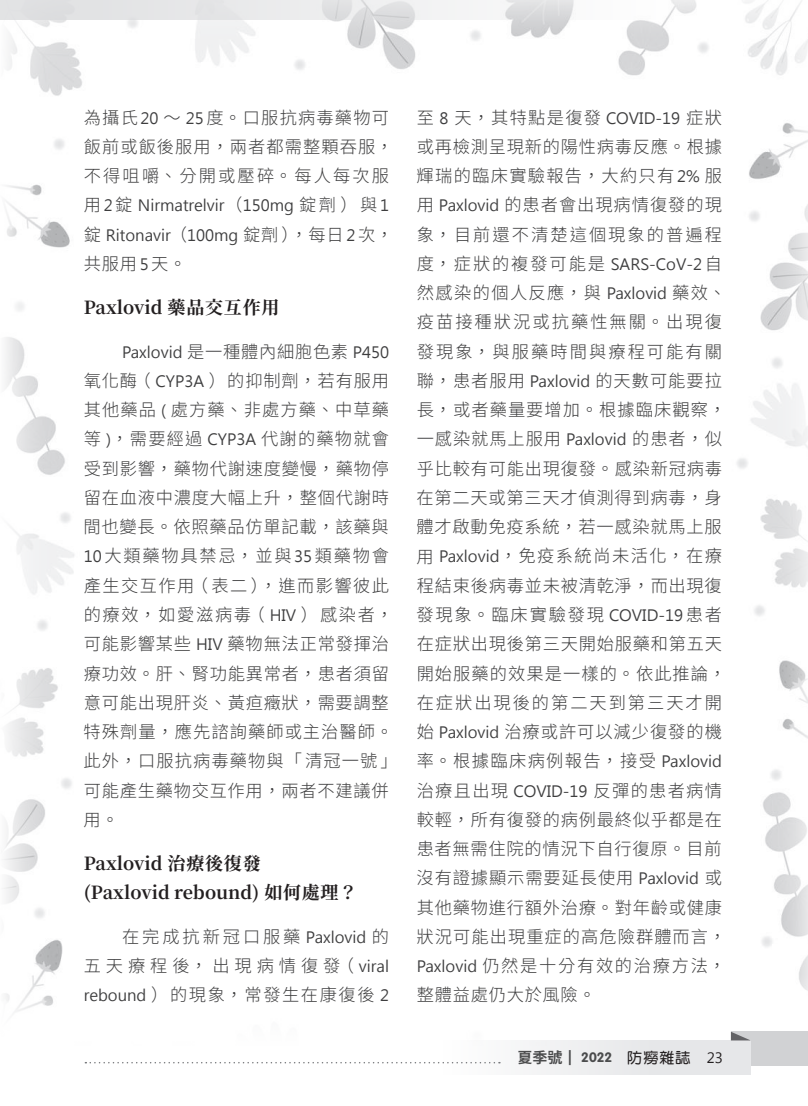
<style>
.page{position:relative;width:808px;height:1106px;background:#fff}
.page>*{position:absolute;margin:0;border:0;box-sizing:border-box;transform-origin:0 0}
.t1{font:18px/29.2px "Gen Yo Min TW Bold TTF";color:#231f20}
.t2{font:300 17.25px/29.2px "Source Han Sans TC";letter-spacing:.06em;color:#3e3e3f}
.t3{font:15.45px/29.2px "Microsoft Jheng Hei";color:#3e3e3f}
.t4{font:700 13.5px "VAG Rounded Std";color:#4b4c4d}
.s1{font-family:"Microsoft Jheng Hei";font-weight:400;font-size:15.45px}
.s2{font-family:"Source Han Sans TC";font-weight:300;font-size:17.25px}
.s3{font-family:"Source Han Sans TC";font-size:15px}
.s4{font-family:"DF Yuan Std W8";font-weight:400;font-size:15px}
.s5{font-family:"DF Yuan Std W7";font-weight:400;font-size:15px;color:#231f20}
.s6{font-family:"Khmer UI";font-weight:400;font-size:15px;color:#231f20}
</style>
<div class="page">
<img style="left:3px;top:20px;width:805px;height:1055px">
<svg style="left:0;top:0;width:802px;height:20px"></svg>
<div style="left:731px;top:1031px;width:77px;height:34px;background:#d1d2d4"></div>
<div style="left:444px;top:1040px;width:307px;height:34px;background:linear-gradient(to right,#fcfcfc,#e1e2e4)"></div>
<svg style="left:731px;top:1032px;width:19px;height:8px"></svg>
<svg style="left:85px;top:1061px;width:415px;height:2px"></svg>
<p class="t2" style="left:84px;top:103px;width:311px">為攝氏<span class="s1">20</span> ～ <span class="s1">25</span>度。口服抗病毒藥物可飯前或飯後服用，兩者都需整顆吞服，不得咀嚼、分開或壓碎。每人每次服</p>
<p class="t3" style="left:84px;top:191px;width:311px"><span class="s2">用</span> 2 <span class="s2">錠</span> Nirmatrelvir<span class="s2">（</span>150mg <span class="s2">錠劑）與</span> 1<span class="s2">錠</span> Ritonavir<span class="s2">（</span>100mg <span class="s2">錠劑），每日</span> 2 <span class="s2">次，</span></p>
<p class="t2" style="left:84px;top:249px;width:104px">共服用<span class="s1">5</span>天。</p>
<p class="t1" style="left:84px;top:293px;width:197px">Paxlovid 藥品交互作用</p>
<p class="t3" style="left:122px;top:337px;width:269px">Paxlovid <span class="s2">是一種體內細胞色素</span> P450</p>
<p class="t2" style="left:84px;top:366px;width:316px">氧化酶（ <span class="s1">CYP3A</span> ）的抑制劑，若有服用其他藥品 <span class="s1">(</span> 處方藥、非處方藥、中草藥等 <span class="s1">)</span>，需要經過 <span class="s1">CYP3A</span> 代謝的藥物就會受到影響，藥物代謝速度變慢，藥物停留在血液中濃度大幅上升，整個代謝時間也變長。依照藥品仿單記載，該藥與<br><span class="s1">10</span>大類藥物具禁忌，並與<span class="s1">35</span>類藥物會產生交互作用（表二），進而影響彼此的療效，如愛滋病毒（ <span class="s1">HIV</span> ）感染者，可能影響某些 <span class="s1">HIV</span> 藥物無法正常發揮治療功效。肝、腎功能異常者，患者須留意可能出現肝炎、黃疸癥狀，需要調整特殊劑量，應先諮詢藥師或主治醫師。此外，口服抗病毒藥物與「清冠一號」可能產生藥物交互作用，兩者不建議併用。</p>
<p class="t1" style="left:84px;top:849px;width:275px">Paxlovid 治療後復發<br>(Paxlovid rebound) 如何處理？</p>
<p class="t2" style="left:84px;top:922px;width:307px;text-align:justify;text-indent:38px">在完成抗新冠口服藥 <span class="s1">Paxlovid</span> 的五天療程後，出現病情復發（<span class="s1">viral rebound</span> ）的現象，常發生在康復後 <span class="s1">2</span></p>
<p class="t2" style="left:416px;top:103px;width:311px">至 <span class="s1">8</span> 天，其特點是復發 <span class="s1">COVID-19</span> 症狀或再檢測呈現新的陽性病毒反應。根據輝瑞的臨床實驗報告，大約只有<span class="s1">2%</span> 服用 <span class="s1">Paxlovid</span> 的患者會出現病情復發的現象，目前還不清楚這個現象的普遍程度，症狀的複發可能是 <span class="s1">SARS-CoV-2</span>自然感染的個人反應，與 <span class="s1">Paxlovid</span> 藥效、疫苗接種狀況或抗藥性無關。出現復發現象，與服藥時間與療程可能有關聯，患者服用 <span class="s1">Paxlovid</span> 的天數可能要拉長，或者藥量要增加。根據臨床觀察，一感染就馬上服用 <span class="s1">Paxlovid</span> 的患者，似乎比較有可能出現復發。感染新冠病毒在第二天或第三天才偵測得到病毒，身體才啟動免疫系統，若一感染就馬上服用 <span class="s1">Paxlovid</span>，免疫系統尚未活化，在療程結束後病毒並未被清乾淨，而出現復發現象。臨床實驗發現 <span class="s1">COVID-19</span>患者在症狀出現後第三天開始服藥和第五天開始服藥的效果是一樣的。依此推論，在症狀出現後的第二天到第三天才開始 <span class="s1">Paxlovid</span> 治療或許可以減少復發的機率。根據臨床病例報告，接受 <span class="s1">Paxlovid</span>治療且出現 <span class="s1">COVID-19</span> 反彈的患者病情較輕，所有復發的病例最終似乎都是在患者無需住院的情況下自行復原。目前沒有證據顯示需要延長使用 <span class="s1">Paxlovid</span> 或其他藥物進行額外治療。對年齡或健康狀況可能出現重症的高危險群體而言，<br><span class="s1">Paxlovid</span> 仍然是十分有效的治療方法，整體益處仍大於風險。</p>
<p class="t4" style="left:517px;top:1049px;width:207px"><span class="s3">夏季號</span><span class="s4">｜</span> 2022 <span class="s5">防癆雜誌</span> <span class="s6">23</span></p>
</div>
